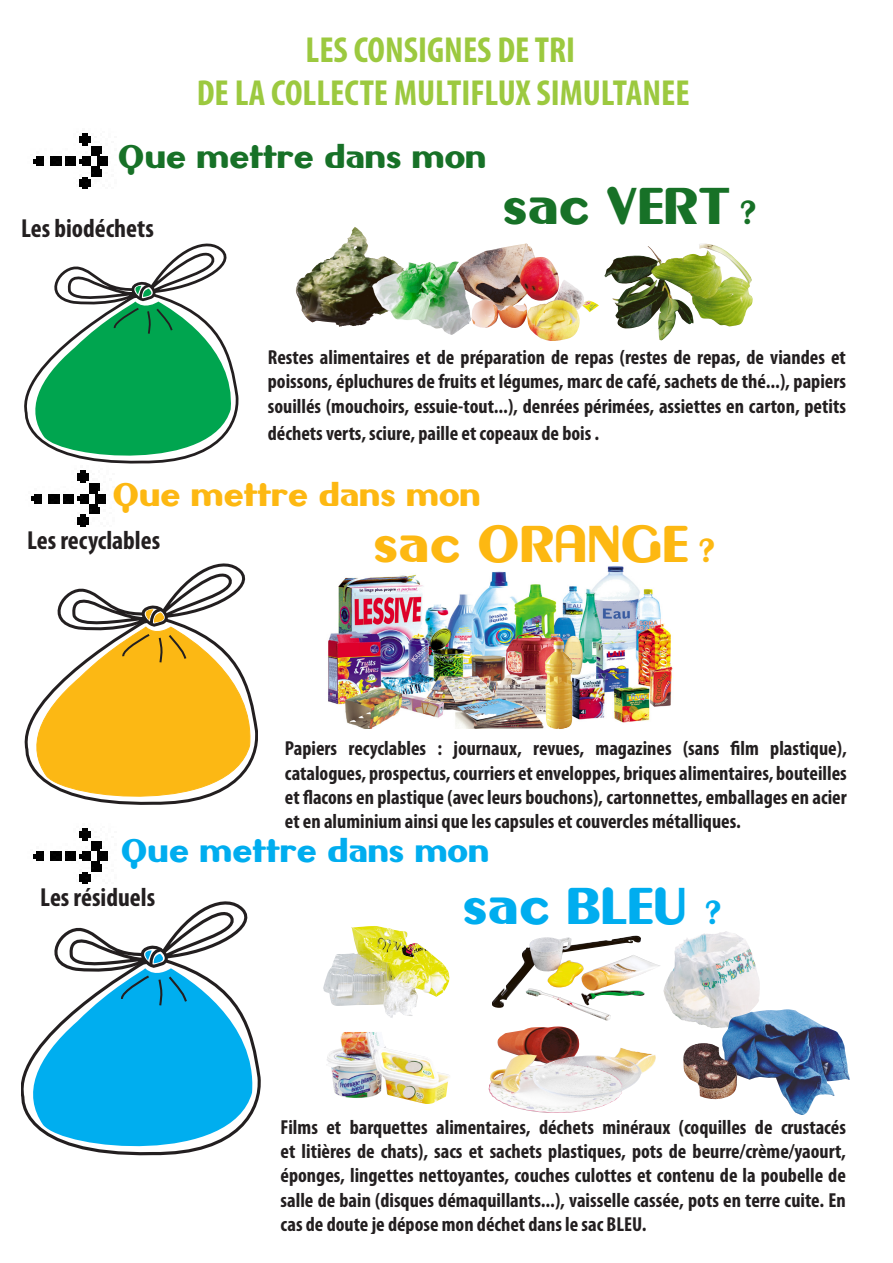
<style>
.page{position:relative;width:893px;height:1263px;background:#fff}
.page>*{position:absolute;margin:0;border:0;box-sizing:border-box;transform-origin:0 0}
.t1{font:46.5px "Gilgongo";color:#fdb812}
.t2{font:46.5px "Gilgongo";color:#177127}
.t3{font:46.5px "Gilgongo";color:#00adef}
.t4{font:700 condensed 36.3px/43.5px "Myriad Pro";color:#9cc93f;text-align:center}
.t5{font:29.1px "Gilgongo";color:#177127}
.t6{font:29.1px "Gilgongo";color:#fdb812}
.t7{font:29.1px "Gilgongo";color:#00adef}
.t8{font:700 condensed 26.1px "Myriad Pro";color:#231f20}
.t9{font:700 condensed 20.4px/24.5px "Myriad Pro";color:#231f20;text-align:justify}
.s1{font-size:29.1px}
</style>
<div class="page">
<img style="left:677px;top:932px;width:48px;height:15px">
<svg style="left:22px;top:901px;width:238px;height:254px"></svg>
<svg style="left:25px;top:563px;width:233px;height:242px"></svg>
<svg style="left:24px;top:244px;width:214px;height:219px"></svg>
<img style="left:33px;top:828px;width:75px;height:56px">
<img style="left:31px;top:470px;width:75px;height:57px">
<img style="left:33px;top:133px;width:75px;height:56px">
<img style="left:683px;top:1009px;width:167px;height:106px">
<img style="left:467px;top:244px;width:132px;height:97px">
<img style="left:492px;top:935px;width:168px;height:73px">
<img style="left:326px;top:1032px;width:124px;height:72px">
<img style="left:604px;top:244px;width:143px;height:84px">
<img style="left:323px;top:926px;width:127px;height:92px">
<img style="left:296px;top:227px;width:59px;height:100px">
<img style="left:488px;top:1026px;width:168px;height:87px">
<img style="left:328px;top:566px;width:345px;height:163px">
<img style="left:373px;top:261px;width:97px;height:73px">
<div style="left:671px;top:563px;width:29px;height:16px;background:#fff"></div>
<img style="left:527px;top:635px;width:65px;height:94px">
<h2 class="t4" style="left:197px;top:27px;width:494px">LES CONSIGNES DE TRI<br>DE LA COLLECTE MULTIFLUX SIMULTANEE</h2>
<h3 class="t5" style="left:118px;top:137px;width:370px">Que mettre dans mon</h3>
<p class="t8" style="left:21px;top:212px;width:134px">Les biodéchets</p>
<h1 class="t2" style="left:503px;top:174px;width:255px">sac VERT <span class="s1">?</span></h1>
<p class="t9" style="left:268px;top:344px;width:580px">Restes alimentaires et de préparation de repas (restes de repas, de viandes et poissons, épluchures de fruits et légumes, marc de café, sachets de thé...), papiers souillés (mouchoirs, essuie-tout...), denrées périmées, assiettes en carton, petits</p>
<p class="t9" style="left:268px;top:421px;width:333px">déchets verts, sciure, paille et copeaux de bois .</p>
<h3 class="t6" style="left:112px;top:474px;width:370px">Que mettre dans mon</h3>
<h1 class="t1" style="left:373px;top:511px;width:342px">sac ORANGE <span class="s1">?</span></h1>
<p class="t8" style="left:27px;top:524px;width:135px">Les recyclables</p>
<p class="t9" style="left:285px;top:736px;width:563px">Papiers recyclables : journaux, revues, magazines (sans film plastique), catalogues, prospectus, courriers et enveloppes, briques alimentaires, bouteilles et flacons en plastique (avec leurs bouchons), cartonnettes, emballages en acier et en aluminium ainsi que les capsules et couvercles métalliques.</p>
<h3 class="t7" style="left:121px;top:830px;width:370px">Que mettre dans mon</h3>
<h1 class="t3" style="left:463px;top:874px;width:259px">sac BLEU <span class="s1">?</span></h1>
<p class="t8" style="left:40px;top:881px;width:117px">Les résiduels</p>
<p class="t9" style="left:281px;top:1114px;width:567px">Films et barquettes alimentaires, déchets minéraux (coquilles de crustacés et litières de chats), sacs et sachets plastiques, pots de beurre/crème/yaourt, éponges, lingettes nettoyantes, couches culottes et contenu de la poubelle de salle de bain (disques démaquillants...), vaisselle cassée, pots en terre cuite. En cas de doute je dépose mon déchet dans le sac BLEU.</p>
</div>
